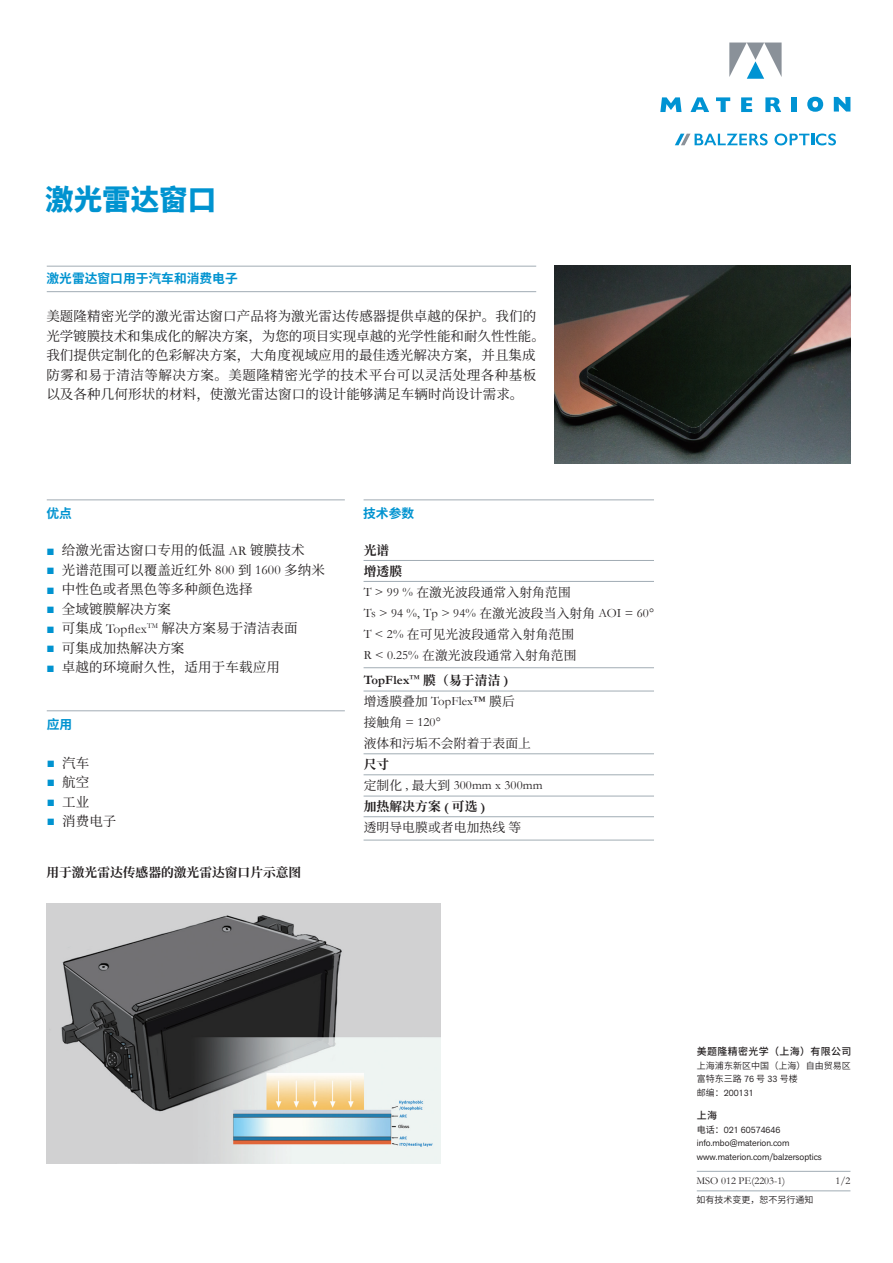
<style>
.page{position:relative;width:893px;height:1263px;background:#fff}
.page>*{position:absolute;margin:0;border:0;box-sizing:border-box;transform-origin:0 0}
.t1{font:800 28.5px "Source Han Sans CN";color:#0093d0}
.t2{font:13.5px "Source Han Serif CN";letter-spacing:.01em;color:#231f20}
.t3{font:13.5px "Source Han Serif CN";letter-spacing:.04em;color:#231f20}
.t4{font:12.75px "Source Han Serif CN";letter-spacing:.01em;color:#231f20}
.t5{font:12.75px "Garamond";letter-spacing:.01em;color:#231f20}
.t6{font:700 12.75px "Source Han Serif CN";color:#231f20}
.t7{font:700 12.75px "Source Han Sans CN";color:#0093d0}
.t8{font:700 12.75px "Garamond";letter-spacing:.01em;color:#231f20}
.t9{font:10.5px "Garamond";color:#231f20}
.t10{font:500 10.05px "Source Han Sans CN";letter-spacing:.035em;color:#231f20}
.t11{font:9px "Akzid Grtsk Next";color:#231f20}
.t12{font:9px "Source Han Sans CN";color:#231f20}
.s1{font-family:"Garamond";color:#0093d0}
.s2{font-family:"Garamond"}
.s3{font-family:"Source Han Serif CN"}
.s4{font-family:"Akzid Grtsk Next"}
.s5{font-family:"Source Han Sans CN"}
</style>
<div class="page">
<img style="left:47px;top:903px;width:393px;height:261px">
<hr style="left:47px;top:266px;width:489px;height:1px;background:#a1acb4">
<hr style="left:47px;top:291px;width:489px;height:1px;background:#a1acb4">
<hr style="left:47px;top:499px;width:298px;height:1px;background:#a1acb4">
<hr style="left:47px;top:710px;width:298px;height:1px;background:#a1acb4">
<hr style="left:364px;top:499px;width:290px;height:1px;background:#a1acb4">
<hr style="left:364px;top:840px;width:290px;height:1px;background:#a1acb4">
<hr style="left:364px;top:667px;width:290px;height:1px;background:#a1acb4">
<hr style="left:364px;top:774px;width:290px;height:1px;background:#a1acb4">
<hr style="left:364px;top:560px;width:290px;height:1px;background:#a1acb4">
<hr style="left:364px;top:691px;width:290px;height:1px;background:#a1acb4">
<hr style="left:364px;top:796px;width:290px;height:1px;background:#a1acb4">
<svg style="left:729px;top:43px;width:53px;height:36px"></svg>
<svg style="left:660px;top:97px;width:22px;height:15px"></svg>
<svg style="left:690px;top:97px;width:19px;height:15px"></svg>
<svg style="left:716px;top:97px;width:14px;height:15px"></svg>
<svg style="left:741px;top:97px;width:11px;height:15px"></svg>
<svg style="left:765px;top:97px;width:16px;height:15px"></svg>
<div style="left:791px;top:97px;width:6px;height:15px;background:#0093d3"></div>
<svg style="left:807px;top:97px;width:16px;height:15px"></svg>
<svg style="left:834px;top:97px;width:16px;height:15px"></svg>
<svg style="left:675px;top:133px;width:93px;height:12px"></svg>
<svg style="left:774px;top:133px;width:62px;height:12px"></svg>
<hr style="left:364px;top:581px;width:290px;height:1px;background:#a1acb4">
<hr style="left:364px;top:753px;width:290px;height:1px;background:#a1acb4">
<img style="left:555px;top:266px;width:295px;height:198px">
<hr style="left:364px;top:816px;width:290px;height:1px;background:#a1acb4">
<hr style="left:697px;top:1171px;width:153px;height:1px;background:#a1acb4">
<hr style="left:697px;top:1190px;width:153px;height:1px;background:#a1acb4">
<p class="t1" style="left:45px;top:185px;width:173px">激光雷达窗口</p>
<p class="t7" style="left:47px;top:272px;width:193px">激光雷达窗口用于汽车和消费电子</p>
<p class="t2" style="left:46px;top:310px;width:491px">美题隆精密光学的激光雷达窗口产品将为激光雷达传感器提供卓越的保护。我们的</p>
<p class="t2" style="left:46px;top:329px;width:500px">光学镀膜技术和集成化的解决方案，为您的项目实现卓越的光学性能和耐久性性能。</p>
<p class="t2" style="left:46px;top:349px;width:491px">我们提供定制化的色彩解决方案，大角度视域应用的最佳透光解决方案，并且集成</p>
<p class="t3" style="left:46px;top:368px;width:491px">防雾和易于清洁等解决方案。美题隆精密光学的技术平台可以灵活处理各种基板</p>
<p class="t2" style="left:46px;top:388px;width:479px">以及各种几何形状的材料，使激光雷达窗口的设计能够满足车辆时尚设计需求。</p>
<p class="t7" style="left:46px;top:506px;width:27px">优点</p>
<p class="t2" style="left:47px;top:544px;width:259px"><span class="s1">■</span> 给激光雷达窗口专用的低温 <span class="s2">AR</span> 镀膜技术</p>
<p class="t2" style="left:47px;top:563px;width:280px"><span class="s1">■</span> 光谱范围可以覆盖近红外 <span class="s2">800</span> 到 <span class="s2">1600</span> 多纳米</p>
<p class="t2" style="left:47px;top:583px;width:208px"><span class="s1">■</span> 中性色或者黑色等多种颜色选择</p>
<p class="t2" style="left:47px;top:602px;width:126px"><span class="s1">■</span> 全域镀膜解决方案</p>
<p class="t2" style="left:47px;top:622px;width:253px"><span class="s1">■</span> 可集成 <span class="s2">Topflex</span><sup>TM</sup> 解决方案易于清洁表面</p>
<p class="t2" style="left:47px;top:641px;width:139px"><span class="s1">■</span> 可集成加热解决方案</p>
<p class="t2" style="left:47px;top:661px;width:235px"><span class="s1">■</span> 卓越的环境耐久性，适用于车载应用</p>
<p class="t7" style="left:47px;top:717px;width:27px">应用</p>
<p class="t2" style="left:47px;top:756px;width:44px"><span class="s1">■</span> 汽车</p>
<p class="t2" style="left:47px;top:775px;width:44px"><span class="s1">■</span> 航空</p>
<p class="t2" style="left:47px;top:795px;width:44px"><span class="s1">■</span> 工业</p>
<p class="t2" style="left:47px;top:814px;width:71px"><span class="s1">■</span> 消费电子</p>
<p class="t6" style="left:46px;top:866px;width:256px">用于激光雷达传感器的激光雷达窗口片示意图</p>
<p class="t7" style="left:363px;top:506px;width:52px">技术参数</p>
<p class="t6" style="left:364px;top:544px;width:27px">光谱</p>
<p class="t6" style="left:364px;top:565px;width:40px">增透膜</p>
<p class="t4" style="left:364px;top:586px;width:209px"><span class="s2">T &gt; 99 %</span> 在激光波段通常入射角范围</p>
<p class="t5" style="left:364px;top:605px;width:292px">Ts &gt; 94 %, Tp &gt; 94% <span class="s3">在激光波段当入射角</span> AOI = 60°</p>
<p class="t4" style="left:364px;top:628px;width:212px"><span class="s2">T &lt; 2%</span> 在可见光波段通常入射角范围</p>
<p class="t4" style="left:364px;top:649px;width:214px"><span class="s2">R &lt; 0.25%</span> 在激光波段通常入射角范围</p>
<p class="t8" style="left:364px;top:672px;width:146px">TopFlex<sup>™</sup> <span class="s3">膜（易于清洁</span> )</p>
<p class="t5" style="left:364px;top:693px;width:153px"><span class="s3">增透膜叠加</span> TopFlex™ <span class="s3">膜后</span></p>
<p class="t5" style="left:364px;top:714px;width:79px"><span class="s3">接触角</span> = 120°</p>
<p class="t4" style="left:364px;top:737px;width:169px">液体和污垢不会附着于表面上</p>
<p class="t6" style="left:364px;top:758px;width:27px">尺寸</p>
<p class="t5" style="left:364px;top:777px;width:180px"><span class="s3">定制化</span> , <span class="s3">最大到</span> 300mm x 300mm</p>
<p class="t6" style="left:364px;top:800px;width:123px">加热解决方案 <span class="s2">(</span> 可选 <span class="s2">)</span></p>
<p class="t4" style="left:364px;top:821px;width:159px">透明导电膜或者电加热线等</p>
<p class="t10" style="left:697px;top:1046px;width:156px">美题隆精密光学（上海）有限公司</p>
<p class="t12" style="left:697px;top:1061px;width:156px">上海浦东新区中国（上海）自由贸易区</p>
<p class="t12" style="left:697px;top:1074px;width:102px">富特东三路 <span class="s4">76</span> 号 <span class="s4">33</span> 号楼</p>
<p class="t11" style="left:697px;top:1086px;width:58px"><span class="s5">邮编：</span>200131</p>
<p class="t10" style="left:697px;top:1110px;width:22px">上海</p>
<p class="t11" style="left:697px;top:1123px;width:85px"><span class="s5">电话：</span>021 60574646</p>
<p class="t11" style="left:697px;top:1137px;width:94px">info.mbo@materion.com</p>
<p class="t11" style="left:697px;top:1150px;width:127px">www.materion.com/balzersoptics</p>
<p class="t9" style="left:696px;top:1173px;width:90px">MSO 012 PE(2203-1)</p>
<p class="t9" style="left:835px;top:1173px;width:17px">1/2</p>
<p class="t12" style="left:696px;top:1195px;width:118px">如有技术变更，恕不另行通知</p>
</div>
